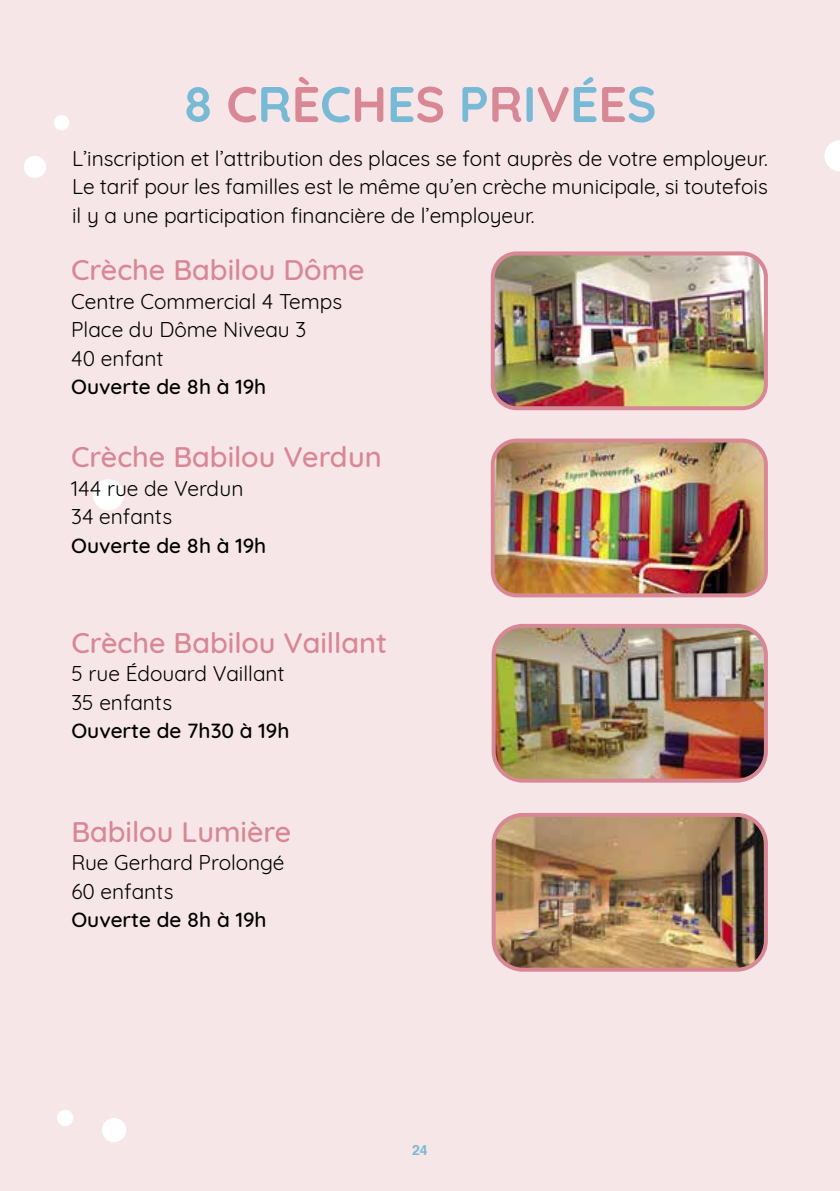
<style>
.page{position:relative;width:840px;height:1191px;background:#fff}
.page>*{position:absolute;margin:0;border:0;box-sizing:border-box;transform-origin:0 0}
.t1{font:700 50px "Quicksand";letter-spacing:-.005em;color:#78bad6}
.t2{font:500 28.8px "Quicksand";color:#d88795}
.t3{font:20.8px/28.4px "Quicksand";color:#000}
.t4{font:500 20.8px "Quicksand";color:#000}
.t5{font:700 14px "Helvetica";color:#78bad6}
.s1{color:#d88795}
</style>
<div class="page">
<div style="left:0;top:0;width:839px;height:1191px;background:#f7e6e7"></div>
<div style="left:24px;top:156px;width:22px;height:22px;background:#fff;border-radius:50%"></div>
<div style="left:93px;top:479px;width:31px;height:31px;background:#fff;border-radius:50%"></div>
<svg style="left:824px;top:140px;width:15px;height:31px"></svg>
<div style="left:57px;top:1109px;width:16px;height:17px;background:#fff;border-radius:50%"></div>
<div style="left:102px;top:1117px;width:24px;height:25px;background:#fff;border-radius:50%"></div>
<div style="left:54px;top:115px;width:15px;height:15px;background:#fff;border-radius:50%"></div>
<img style="left:495px;top:256px;width:270px;height:151px">
<div style="left:490px;top:251px;width:277px;height:159px;border:4px solid #d88795;border-radius:24px"></div>
<img style="left:495px;top:443px;width:270px;height:152px">
<div style="left:490px;top:438px;width:277px;height:159px;border:4px solid #d88795;border-radius:24px"></div>
<img style="left:496px;top:628px;width:269px;height:152px">
<div style="left:491px;top:624px;width:276px;height:158px;border:4px solid #d88795;border-radius:29px"></div>
<img style="left:496px;top:817px;width:269px;height:152px">
<div style="left:491px;top:813px;width:276px;height:158px;border:4px solid #d88795;border-radius:29px"></div>
<h1 class="t1" style="left:183px;top:63px;width:474px">8 <span class="s1">C</span>R<span class="s1">È</span>C<span class="s1">H</span>E<span class="s1">S</span> P<span class="s1">R</span>I<span class="s1">V</span>É<span class="s1">E</span>S</h1>
<p class="t3" style="left:72px;top:142px;width:697px;text-align:justify">L’inscription et l’attribution des places se font auprès de votre employeur.<br>Le tarif pour les familles est le même qu’en crèche municipale, si toutefois il y a une participation financière de l’employeur.</p>
<h2 class="t2" style="left:71px;top:247px;width:295px">Crèche Babilou Dôme</h2>
<p class="t3" style="left:71px;top:285px;width:272px">Centre Commercial 4 Temps<br>Place du Dôme Niveau 3<br>40 enfant</p>
<p class="t4" style="left:71px;top:370px;width:196px">Ouverte de 8h à 19h</p>
<h2 class="t2" style="left:71px;top:434px;width:312px">Crèche Babilou Verdun</h2>
<p class="t3" style="left:71px;top:472px;width:174px">144 rue de Verdun<br>34 enfants</p>
<p class="t4" style="left:71px;top:528px;width:196px">Ouverte de 8h à 19h</p>
<h2 class="t2" style="left:71px;top:619px;width:317px">Crèche Babilou Vaillant</h2>
<p class="t3" style="left:71px;top:657px;width:215px">5 rue Édouard Vaillant<br>35 enfants</p>
<p class="t4" style="left:71px;top:714px;width:219px">Ouverte de 7h30 à 19h</p>
<h2 class="t2" style="left:71px;top:808px;width:221px">Babilou Lumière</h2>
<p class="t3" style="left:71px;top:846px;width:214px">Rue Gerhard Prolongé<br>60 enfants</p>
<p class="t4" style="left:71px;top:903px;width:196px">Ouverte de 8h à 19h</p>
<p class="t5" style="left:412px;top:1139px;width:17px">24</p>
</div>
